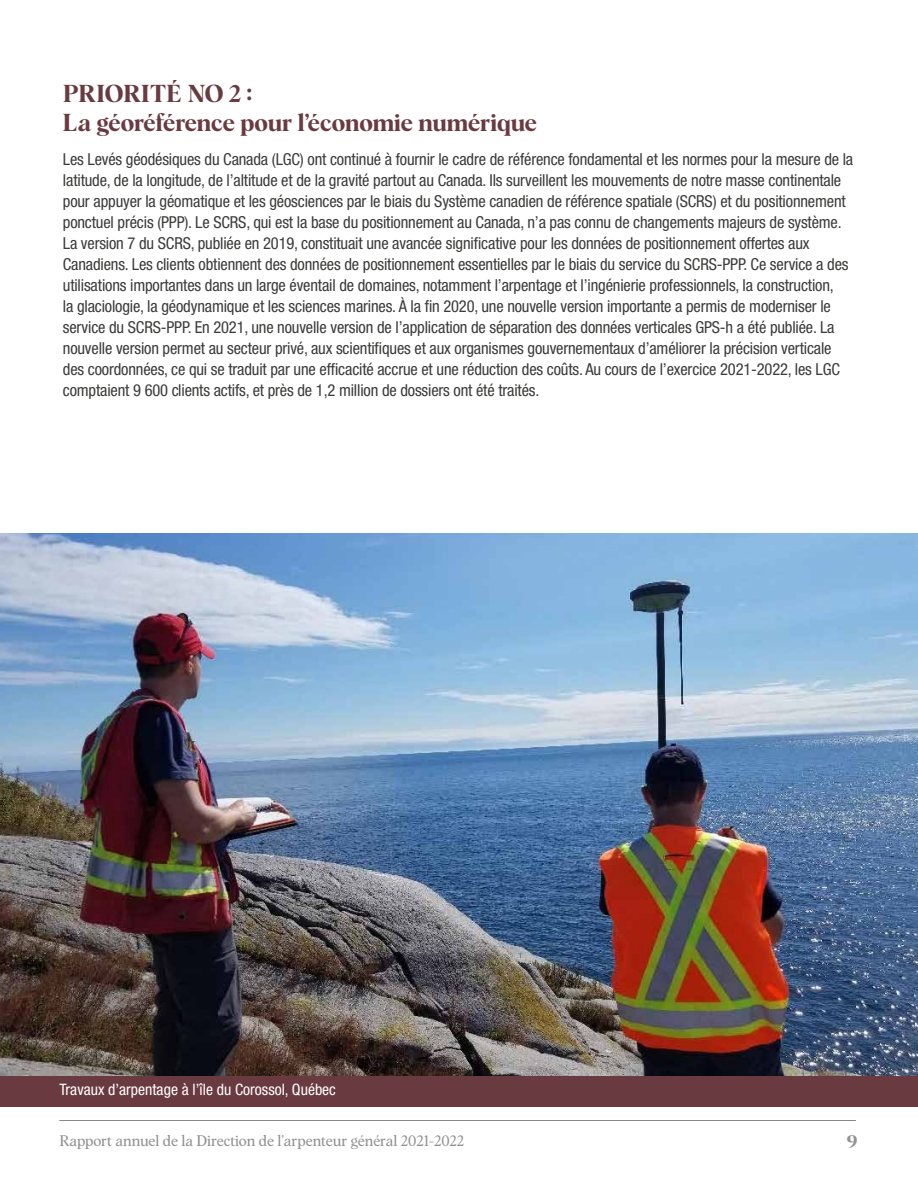
<style>
.page{position:relative;width:918px;height:1188px;background:#fff}
.page>*{position:absolute;margin:0;border:0;box-sizing:border-box;transform-origin:0 0}
.t1{font:24px/28.8px "Albra Semi";letter-spacing:-.005em;color:#693b41}
.t2{font:700 18px "Albra";color:#929292}
.t3{font:condensed 16.5px/21px "Helvetica Neue LT Std";letter-spacing:-.01em;color:#3c3c3b}
.t4{font:condensed 15.75px "Helvetica Neue LT Std";color:#fff}
.t5{font:15px "Albra Text";letter-spacing:-.01em;color:#929292}
</style>
<div class="page">
<hr style="left:59px;top:1120px;width:797px;height:1px;background:#878787">
<img style="left:0;top:533px;width:918px;height:544px">
<div style="left:0;top:1077px;width:918px;height:30px;background:#693b41"></div>
<h3 class="t1" style="left:63px;top:78px;width:476px">PRIORITÉ NO 2 :<br>La géoréférence pour l’économie numérique</h3>
<p class="t3" style="left:63px;top:149px;width:792px">Les Levés géodésiques du Canada (LGC) ont continué à fournir le cadre de référence fondamental et les normes pour la mesure de la latitude, de la longitude, de l’altitude et de la gravité partout au Canada. Ils surveillent les mouvements de notre masse continentale pour appuyer la géomatique et les géosciences par le biais du Système canadien de référence spatiale (SCRS) et du positionnement ponctuel précis (PPP). Le SCRS, qui est la base du positionnement au Canada, n’a pas connu de changements majeurs de système.<br>La version 7 du SCRS, publiée en 2019, constituait une avancée signifcative pour les données de positionnement offertes aux Canadiens. Les clients obtiennent des données de positionnement essentielles par le biais du service du SCRS-PPP. Ce service a des utilisations importantes dans un large éventail de domaines, notamment l’arpentage et l’ingénierie professionnels, la construction,<br>la glaciologie, la géodynamique et les sciences marines. À la fn 2020, une nouvelle version importante a permis de moderniser le service du SCRS-PPP. En 2021, une nouvelle version de l’application de séparation des données verticales GPS-h a été publiée. La nouvelle version permet au secteur privé, aux scientifques et aux organismes gouvernementaux d’améliorer la précision verticale des coordonnées, ce qui se traduit par une effcacité accrue et une réduction des coûts. Au cours de l’exercice 2021-2022, les LGC comptaient 9 600 clients actifs, et près de 1,2 million de dossiers ont été traités.</p>
<p class="t4" style="left:59px;top:1081px;width:278px">Travaux d’arpentage à l’île du Corossol, Québec</p>
<p class="t5" style="left:59px;top:1130px;width:406px">Rapport annuel de la Direction de l’arpenteur général 2021-2022</p>
<p class="t2" style="left:847px;top:1129px;width:12px">9</p>
</div>
